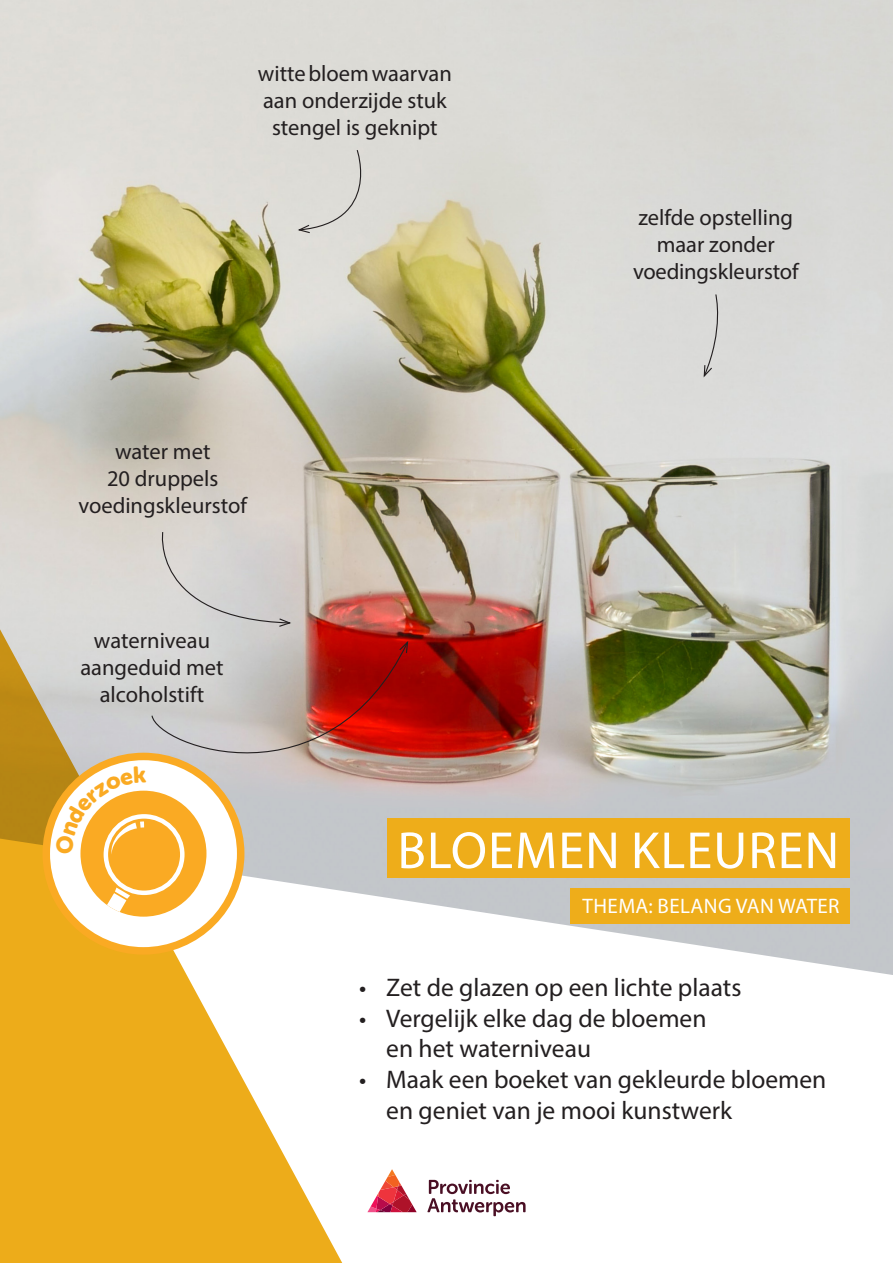
<style>
.page{position:relative;width:893px;height:1263px;background:#fff}
.page>*{position:absolute;margin:0;border:0;box-sizing:border-box;transform-origin:0 0}
.t1{font:52.5px "Myriad Pro";letter-spacing:.02em;color:#fff}
.t2{font:25.5px/30.6px "Myriad Pro";color:#231f20}
.t3{font:22.5px/27px "Myriad Pro";color:#231f20;text-align:center}
.t4{font:21px "Myriad Pro";letter-spacing:.02em;color:#fff}
</style>
<div class="page">
<img style="left:0;top:0;width:893px;height:975px">
<svg style="left:0;top:391px;width:357px;height:872px"></svg>
<div style="left:387px;top:819px;width:463px;height:59px;background:#eead1a"></div>
<div style="left:570px;top:888px;width:280px;height:35px;background:#eead1a"></div>
<svg style="left:703px;top:293px;width:21px;height:86px;background:#cececc"></svg>
<svg style="left:150px;top:531px;width:143px;height:97px;background:#d2d0ce"></svg>
<div style="left:296px;top:149px;width:86px;height:85px;background:#dddcd6"></div>
<svg style="left:427px;top:1180px;width:99px;height:36px"></svg>
<svg style="left:367px;top:1169px;width:50px;height:43px"></svg>
<svg style="left:43px;top:639px;width:366px;height:316px"></svg>
<p class="t3" style="left:258px;top:60px;width:195px">witte bloem waarvan aan onderzijde stuk stengel is geknipt</p>
<p class="t3" style="left:633px;top:204px;width:167px">zelfde opstelling maar zonder voedingskleurstof</p>
<p class="t3" style="left:107px;top:437px;width:113px">water met<br>20 druppels</p>
<p class="t3" style="left:78px;top:491px;width:170px">voedingskleurstof</p>
<p class="t3" style="left:80px;top:627px;width:145px">waterniveau aangeduid met alcoholstift</p>
<p class="t1" style="left:397px;top:818px;width:443px">BLOEMEN KLEUREN</p>
<p class="t4" style="left:583px;top:893px;width:258px">THEMA: BELANG VAN WATER</p>
<p class="t2" style="left:359px;top:972px;width:384px">• Zet de glazen op een lichte plaats</p>
<p class="t2" style="left:386px;top:1002px;width:322px;text-indent:-27px">• Vergelijk elke dag de bloemen en het waterniveau</p>
<p class="t2" style="left:386px;top:1064px;width:441px;text-indent:-27px">• Maak een boeket van gekleurde bloemen en geniet van je mooi kunstwerk</p>
</div>
